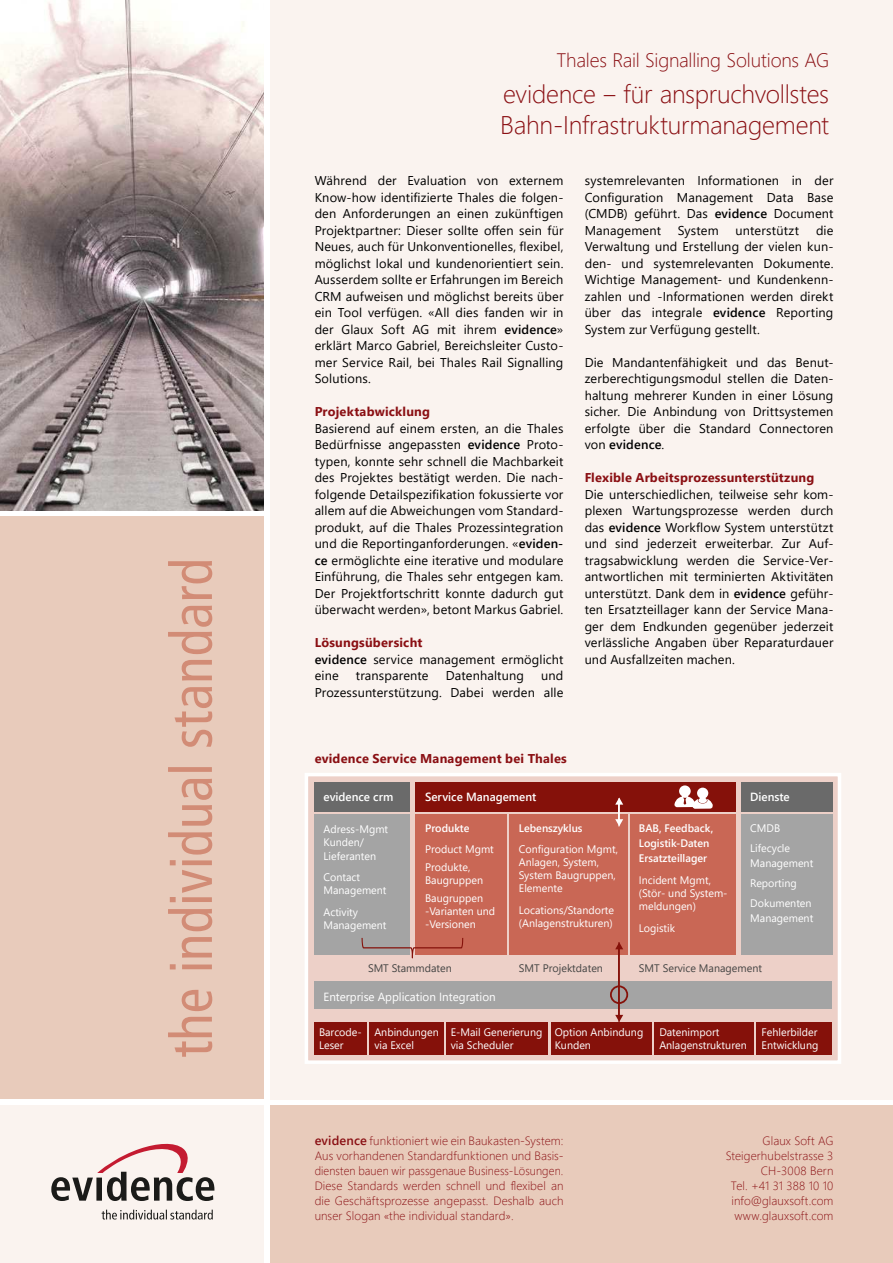
<style>
.page{position:relative;width:893px;height:1263px;background:#fff}
.page>*{position:absolute;margin:0;border:0;box-sizing:border-box;transform-origin:0 0}
.t1{font:300 25.5px/30.6px "Segoe UI";letter-spacing:-.01em;color:#8a0f13}
.t2{font:300 19.5px "Segoe UI";letter-spacing:-.01em;color:#8a0f13}
.t3{font:12.75px/16.5px "Segoe UI";letter-spacing:.01em;color:#000;text-align:justify}
.t4{font:700 12.75px "Segoe UI";letter-spacing:.015em;color:#8a0f13}
.t5{font:300 12px/15px "Segoe UI";letter-spacing:.01em;color:#8a0f13;text-align:right}
.t6{font:600 11.85px "Segoe UI";color:#fff}
.t7{font:11.85px "Segoe UI";color:#fff}
.t8{font:10.95px/13px "Segoe UI";color:#fff}
.t9{font:600 10.95px/14.5px "Segoe UI";color:#fff}
.t10{font:10.95px "Segoe UI";color:#454544}
.s1{font-weight:600}
.s2{font-weight:700;color:#8a0f13}
.s3{font-weight:600;font-size:12.75px}
</style>
<div class="page">
<div style="left:270px;top:0;width:623px;height:1099px;background:#faf3ef"></div>
<div style="left:270px;top:1106px;width:623px;height:157px;background:#e8cbbb"></div>
<img style="left:0;top:0;width:264px;height:510px">
<div style="left:0;top:517px;width:264px;height:582px;background:#e8cbbb"></div>
<svg style="left:168px;top:561px;width:44px;height:496px"></svg>
<div style="left:0;top:1106px;width:264px;height:157px;background:#faf3ef"></div>
<div style="left:306px;top:775px;width:533px;height:287px;background:linear-gradient(to right,#edcfc7,#eccfc7)"></div>
<div style="left:415px;top:783px;width:321px;height:29px;background:#85110a"></div>
<div style="left:509px;top:815px;width:119px;height:140px;background:#c96755"></div>
<div style="left:415px;top:815px;width:91px;height:140px;background:#c96755"></div>
<div style="left:370px;top:1022px;width:74px;height:33px;background:#85110a"></div>
<div style="left:741px;top:783px;width:91px;height:29px;background:#6a6a6a"></div>
<div style="left:741px;top:815px;width:91px;height:140px;background:#a4a4a4"></div>
<div style="left:314px;top:981px;width:518px;height:27px;background:#a4a4a4"></div>
<div style="left:630px;top:815px;width:106px;height:140px;background:#c96755"></div>
<div style="left:447px;top:1022px;width:101px;height:33px;background:#85110a"></div>
<div style="left:551px;top:1022px;width:101px;height:33px;background:#85110a"></div>
<div style="left:756px;top:1022px;width:76px;height:33px;background:#85110a"></div>
<div style="left:655px;top:1022px;width:99px;height:33px;background:#85110a"></div>
<hr style="left:618px;top:947px;width:2px;height:70px;background:#85110a">
<svg style="left:615px;top:942px;width:8px;height:7px"></svg>
<svg style="left:615px;top:1015px;width:8px;height:7px"></svg>
<div style="left:314px;top:815px;width:96px;height:140px;background:#a4a4a4"></div>
<div style="left:314px;top:783px;width:96px;height:29px;background:#6a6a6a"></div>
<svg style="left:674px;top:785px;width:39px;height:24px"></svg>
<svg style="left:615px;top:797px;width:8px;height:29px"></svg>
<div style="left:610px;top:985px;width:18px;height:19px;border:2px solid #85110a;border-radius:50%"></div>
<svg style="left:361px;top:938px;width:102px;height:20px"></svg>
<div style="left:314px;top:1022px;width:53px;height:33px;background:#85110a"></div>
<div style="left:305px;top:773px;width:536px;height:291px;border:4px solid #fff"></div>
<svg style="left:51px;top:1143px;width:163px;height:58px"></svg>
<svg style="left:102px;top:1209px;width:111px;height:10px"></svg>
<h2 class="t2" style="left:556px;top:45px;width:274px">Thales Rail Signalling Solutions AG</h2>
<h1 class="t1" style="left:500px;top:78px;width:330px">evidence ‒ für anspruchvollstes<br>Bahn-Infrastrukturmanagement</h1>
<p class="t3" style="left:315px;top:172px;width:250px">Während der Evaluation von externem Know-how identiizierte Thales die folgen‑ den Anforderungen an einen zukünftigen Projektpartner: Dieser sollte ofen sein für Neues, auch für Unkonventionelles, lexibel, möglichst lokal und kundenorientiert sein.<br>Ausserdem sollte er Erfahrungen im Bereich CRM aufweisen und möglichst bereits über ein Tool verfügen. «All dies fanden wir in der Glaux Soft AG mit ihrem <span class="s1">evidence</span>» erklärt Marco Gabriel, Bereichsleiter Custo‑ mer Service Rail, bei Thales Rail Signalling Solutions.</p>
<p class="t4" style="left:315px;top:406px;width:117px">Projektabwicklung</p>
<p class="t3" style="left:315px;top:421px;width:250px">Basierend auf einem ersten, an die Thales Bedürfnisse angepassten <span class="s1">evidence</span> Proto‑ typen, konnte sehr schnell die Machbarkeit des Projektes bestätigt werden. Die nach‑ folgende Detailspeziikation fokussierte vor allem auf die Abweichungen vom Standard‑ produkt, auf die Thales Prozessintegration und die Reportinganforderungen. «<span class="s1">eviden&shy;ce</span> ermöglichte eine iterative und modulare Einführung, die Thales sehr entgegen kam.<br>Der Projektfortschritt konnte dadurch gut überwacht werden», betont Markus Gabriel.</p>
<p class="t3" style="left:315px;top:635px;width:250px;text-align:left"><span class="s2">Lösungsübersicht<br></span><span class="s1">evidence</span> service management ermöglicht eine</p>
<p class="t3" style="left:315px;top:668px;width:250px;text-align:right">und<br>Prozessunterstützung. Dabei werden alle</p>
<p class="t3" style="left:356px;top:668px;width:74px">transparente</p>
<p class="t3" style="left:446px;top:668px;width:80px">Datenhaltung</p>
<p class="t3" style="left:585px;top:173px;width:250px">systemrelevanten Informationen in der Coniguration Management Data Base (CMDB) geführt. Das <span class="s1">evidence</span> Document Management</p>
<p class="t3" style="left:585px;top:223px;width:250px;text-indent:231px">die Verwaltung und Erstellung der vielen kun‑ den‑ und systemrelevanten Dokumente.<br>Wichtige Management‑ und Kundenkenn‑ zahlen und ‑Informationen werden direkt über das integrale <span class="s1">evidence</span> Reporting System zur Verfügung gestellt.</p>
<p class="t3" style="left:585px;top:355px;width:250px">Die Mandantenfähigkeit und das Benut‑ zerberechtigungsmodul stellen die Daten‑ haltung mehrerer Kunden in einer Lösung sicher. Die Anbindung von Drittsystemen erfolgte über die Standard Connectoren von <span class="s1">evidence</span>.</p>
<p class="t4" style="left:585px;top:472px;width:231px">Flexible Arbeitsprozessunterstützung</p>
<p class="t3" style="left:585px;top:487px;width:250px">Die unterschiedlichen, teilweise sehr kom‑ plexen Wartungsprozesse werden durch das <span class="s1">evidence</span> Worklow System unterstützt und sind jederzeit erweiterbar. Zur Auf‑ tragsabwicklung werden die Service‑Ver‑ antwortlichen mit terminierten Aktivitäten unterstützt. Dank dem in <span class="s1">evidence</span> geführ‑ ten Ersatzteillager kann der Service Mana‑ ger dem Endkunden gegenüber jederzeit verlässliche Angaben über Reparaturdauer und Ausfallzeiten machen.</p>
<p class="t3" style="left:678px;top:223px;width:42px">System</p>
<p class="t3" style="left:736px;top:223px;width:65px">unterstützt</p>
<p class="t4" style="left:315px;top:753px;width:254px">evidence Service Management bei Thales</p>
<p class="t6" style="left:323px;top:792px;width:71px">evidence crm</p>
<p class="t8" style="left:323px;top:824px;width:66px">Adress‑Mgmt<br>Kunden/<br>Lieferanten</p>
<p class="t8" style="left:323px;top:872px;width:65px">Contact<br>Management</p>
<p class="t8" style="left:323px;top:907px;width:65px">Activity<br>Management</p>
<p class="t6" style="left:425px;top:792px;width:113px">Service Management</p>
<p class="t9" style="left:425px;top:822px;width:46px">Produkte</p>
<p class="t9" style="left:519px;top:822px;width:65px">Lebenszyklus</p>
<p class="t8" style="left:519px;top:844px;width:101px">Configuration Mgmt,<br>Anlagen, System,<br>System Baugruppen,<br>Elemente</p>
<p class="t8" style="left:519px;top:905px;width:97px">Locations/Standorte (Anlagenstrukturen)</p>
<p class="t8" style="left:425px;top:841px;width:70px;line-height:18.1px">Product Mgmt<br>Produkte,</p>
<p class="t8" style="left:425px;top:873px;width:60px;line-height:17.2px">Baugruppen<br>Baugruppen</p>
<p class="t8" style="left:425px;top:905px;width:72px">‑Varianten und ‑Versionen</p>
<p class="t9" style="left:639px;top:822px;width:76px">BAB, Feedback,<br>Logistik-Daten<br>Ersatzteillager</p>
<p class="t8" style="left:639px;top:875px;width:90px">Incident Mgmt, (Stör‑ und System‑ meldungen)</p>
<p class="t8" style="left:639px;top:923px;width:38px">Logistik</p>
<p class="t6" style="left:750px;top:792px;width:41px">Dienste</p>
<p class="t8" style="left:750px;top:819px;width:41px;line-height:20px">CMDB<br>Lifecycle</p>
<p class="t8" style="left:750px;top:854px;width:65px;line-height:20px">Management<br>Reporting<br>Dokumenten</p>
<p class="t8" style="left:750px;top:912px;width:65px">Management</p>
<p class="t10" style="left:368px;top:963px;width:85px">SMT Stammdaten</p>
<p class="t10" style="left:519px;top:963px;width:86px">SMT Projektdaten</p>
<p class="t10" style="left:639px;top:963px;width:125px">SMT Service Management</p>
<p class="t7" style="left:323px;top:992px;width:174px">Enterprise Application Integration</p>
<p class="t8" style="left:319px;top:1026px;width:44px">Barcode‑<br>Leser</p>
<p class="t8" style="left:451px;top:1026px;width:93px">E‑Mail Generierung via Scheduler</p>
<p class="t8" style="left:555px;top:1026px;width:90px">Option Anbindung<br>Kunden</p>
<p class="t8" style="left:762px;top:1026px;width:58px">Fehlerbilder<br>Entwicklung</p>
<p class="t8" style="left:374px;top:1026px;width:66px">Anbindungen via Excel</p>
<p class="t8" style="left:659px;top:1026px;width:89px">Datenimport<br>Anlagenstrukturen</p>
<p class="t5" style="left:315px;top:1133px;width:250px;text-align:justify"><span class="s3">evidence</span> funktioniert wie ein Baukasten-System:<br>Aus vorhandenen Standardfunktionen und Basis&shy;diensten bauen wir passgenaue Business-Lösungen.<br>Diese Standards werden schnell und lexibel an die Geschäftsprozesse angepasst. Deshalb auch unser Slogan «the individual standard».</p>
<p class="t5" style="left:726px;top:1132px;width:109px">Glaux Soft AG<br>Steigerhubelstrasse 3<br>CH-3008 Bern<br>Tel. +41 31 388 10 10 info@glauxsoft.com www.glauxsoft.com</p>
</div>
